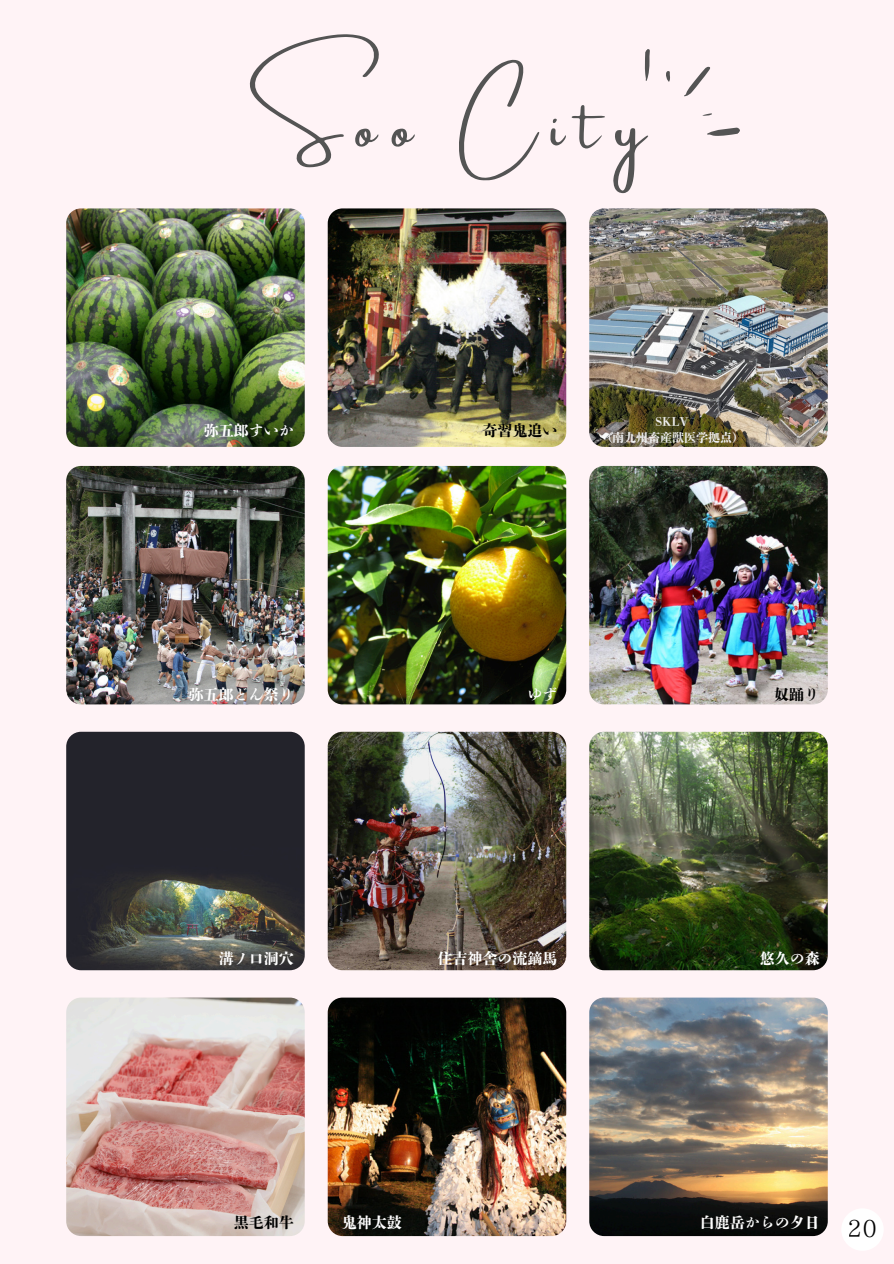
<style>
.page{position:relative;width:894px;height:1264px;background:#fff}
.page>*{position:absolute;margin:0;border:0;box-sizing:border-box;transform-origin:0 0}
.t1{font:58.8px "Amsterdam One";letter-spacing:.255em;color:#545454}
.t2{font:800 15px "DMT Shuei Shogo Min Std";color:#fff}
.t3{font:800 15px "DMT Shuei Shogo Min Std";color:#000}
.t4{font:800 12px/16px "DMT Shuei Shogo Min Std";color:#efefef;text-align:center}
.s1{font-family:"IP Aex Mincho";font-weight:400;font-size:23.55px;color:#000}
</style>
<div class="page">
<div style="left:0;top:0;width:893px;height:1263px;background:#fff3f6"></div>
<svg style="left:684px;top:66px;width:26px;height:31px"></svg>
<svg style="left:644px;top:49px;width:26px;height:33px"></svg>
<svg style="left:702px;top:113px;width:38px;height:23px"></svg>
<img style="left:66px;top:466px;width:238px;height:238px">
<img style="left:589px;top:466px;width:238px;height:238px">
<img style="left:66px;top:208px;width:238px;height:239px">
<img style="left:327px;top:466px;width:239px;height:238px">
<img style="left:66px;top:731px;width:238px;height:239px">
<img style="left:589px;top:731px;width:238px;height:239px">
<img style="left:327px;top:208px;width:239px;height:239px">
<img style="left:327px;top:731px;width:239px;height:239px">
<img style="left:66px;top:997px;width:238px;height:238px">
<img style="left:589px;top:997px;width:238px;height:238px">
<img style="left:589px;top:208px;width:238px;height:239px">
<img style="left:327px;top:997px;width:239px;height:238px">
<div style="left:841px;top:1208px;width:42px;height:42px;background:#fff"></div>
<h1 class="t1" style="left:248px;top:95px;width:398px">Soo City</h1>
<p class="t2" style="left:204px;top:422px;width:92px">弥五郎すいか</p>
<p class="t2" style="left:189px;top:686px;width:107px">弥五郎どん祭り</p>
<p class="t2" style="left:219px;top:950px;width:77px">溝ノ口洞穴</p>
<p class="t3" style="left:482px;top:422px;width:77px">奇習鬼追い</p>
<p class="t4" style="left:600px;top:413px;width:146px">SKLV<br>（南九州畜産獣医学拠点）</p>
<p class="t2" style="left:527px;top:686px;width:32px">ゆず</p>
<p class="t3" style="left:774px;top:686px;width:47px">奴踊り</p>
<p class="t2" style="left:437px;top:950px;width:122px">住吉神舎の流鏑馬</p>
<p class="t2" style="left:759px;top:950px;width:62px">悠久の森</p>
<p class="t3" style="left:234px;top:1214px;width:62px">黒毛和牛</p>
<p class="t2" style="left:341px;top:1214px;width:62px">鬼神太鼓</p>
<p class="t2" style="left:699px;top:1214px;width:179px">白鹿岳からの夕日 <span class="s1">20</span></p>
</div>
